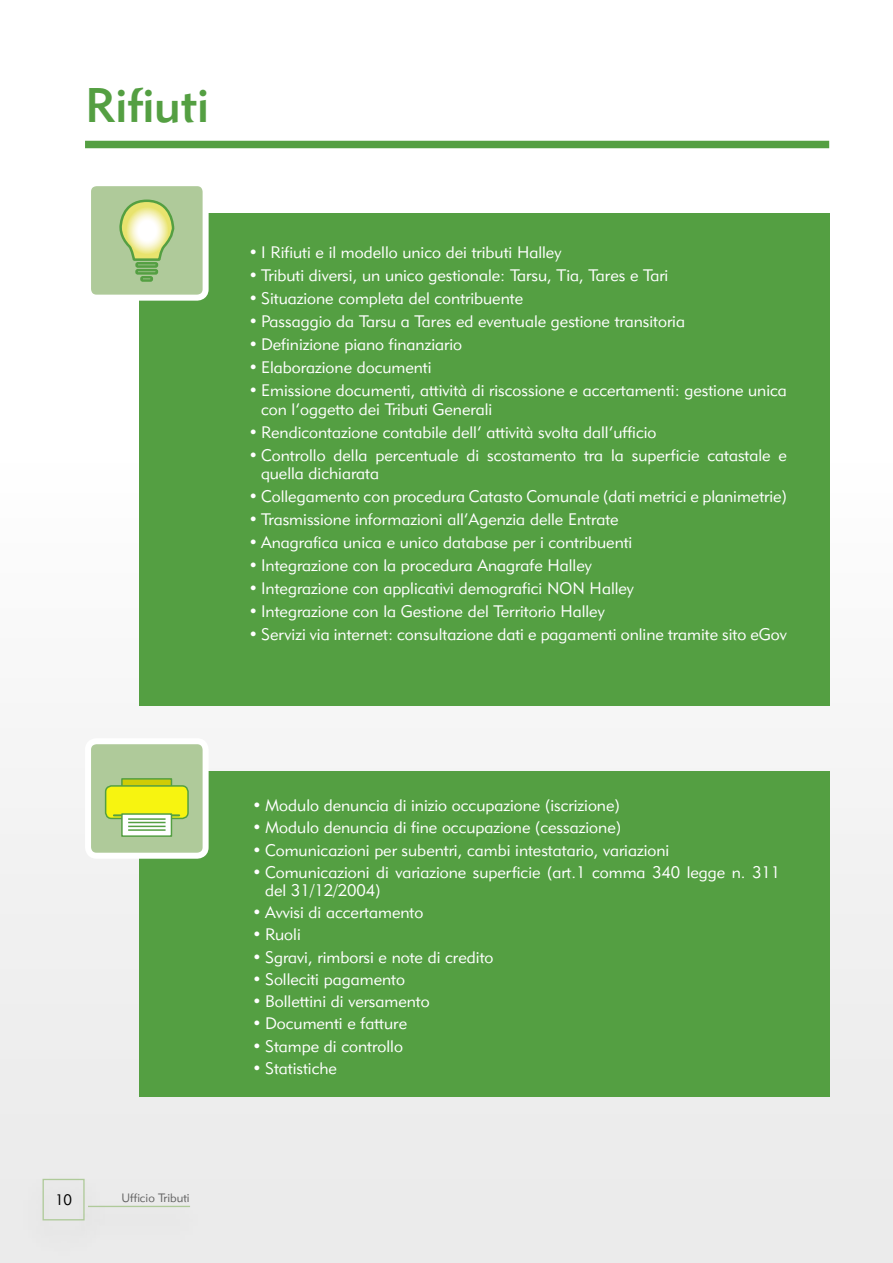
<style>
.page{position:relative;width:893px;height:1263px;background:#fff}
.page>*{position:absolute;margin:0;border:0;box-sizing:border-box;transform-origin:0 0}
.t1{font:48px "Geometric 415 BT Medium A";color:#549f42}
.t2{font:16.5px/18.8px "Geometric 415 BT Lite A";color:#fff}
.t3{font:15px "Geometric 415 BT Lite A";color:#000}
.t4{font:12px "Geometric 415 BT Lite A";color:#636363}
</style>
<div class="page">
<div style="left:0;top:0;width:893px;height:1263px;background:linear-gradient(to right,#f6f7f6,#f5f5f5)"></div>
<div style="left:19px;top:1170px;width:89px;height:89px;background:#e9e9e9"></div>
<div style="left:43px;top:1179px;width:42px;height:41px;border:1px solid #afca9a"></div>
<div style="left:69px;top:1197px;width:140px;height:49px;background:#e9e9e9"></div>
<hr style="left:88px;top:1206px;width:102px;height:1px;background:#afca9a">
<div style="left:85px;top:141px;width:744px;height:7px;background:#549f42"></div>
<div style="left:139px;top:213px;width:690px;height:493px;background:#549f42"></div>
<div style="left:88px;top:183px;width:118px;height:115px;background:#afca9a;border-radius:9px"></div>
<div style="left:85px;top:180px;width:124px;height:121px;border:6px solid #fff;border-radius:9px"></div>
<svg style="left:119px;top:199px;width:56px;height:62px"></svg>
<div style="left:140px;top:276px;width:13px;height:6px;border:3px solid #549f42"></div>
<div style="left:135px;top:269px;width:23px;height:6px;border:3px solid #549f42"></div>
<div style="left:135px;top:262px;width:23px;height:6px;border:3px solid #549f42"></div>
<div style="left:139px;top:771px;width:690px;height:325px;background:#549f42"></div>
<div style="left:88px;top:741px;width:118px;height:115px;background:#afca9a;border-radius:9px"></div>
<div style="left:85px;top:738px;width:124px;height:121px;border:6px solid #fff;border-radius:9px"></div>
<div style="left:121px;top:778px;width:51px;height:28px;background:#d0cc05;border:1px solid #549f42"></div>
<div style="left:106px;top:786px;width:82px;height:32px;background:#f7f410;border-radius:6px"></div>
<div style="left:105px;top:785px;width:84px;height:34px;border:1px solid #549f42;border-radius:6px"></div>
<hr style="left:114px;top:814px;width:65px;height:2px;background:#549f42">
<svg style="left:121px;top:813px;width:51px;height:24px"></svg>
<hr style="left:128px;top:818px;width:38px;height:2px;background:#549f42">
<hr style="left:128px;top:829px;width:38px;height:2px;background:#549f42">
<hr style="left:128px;top:826px;width:38px;height:1px;background:#549f42">
<hr style="left:128px;top:822px;width:38px;height:1px;background:#549f42">
<h1 class="t1" style="left:85px;top:75px;width:125px">Rifiuti</h1>
<p class="t2" style="left:248px;top:242px;width:314px">• I Rifiuti e il modello unico dei tributi Halley</p>
<p class="t2" style="left:248px;top:265px;width:422px">• Tributi diversi, un unico gestionale: Tarsu, Tia, Tares e Tari</p>
<p class="t2" style="left:248px;top:288px;width:276px">• Situazione completa del contribuente</p>
<p class="t2" style="left:248px;top:311px;width:438px">• Passaggio da Tarsu a Tares ed eventuale gestione transitoria</p>
<p class="t2" style="left:248px;top:334px;width:215px">• Definizione piano finanziario</p>
<p class="t2" style="left:248px;top:357px;width:185px">• Elaborazione documenti</p>
<p class="t2" style="left:261px;top:380px;width:527px;text-indent:-13px">• Emissione documenti, attività di riscossione e accertamenti: gestione unica con l’oggetto dei Tributi Generali</p>
<p class="t2" style="left:248px;top:422px;width:410px">• Rendicontazione contabile dell’ attività svolta dall’ufficio</p>
<p class="t2" style="left:261px;top:445px;width:527px;text-indent:-13px">• Controllo della percentuale di scostamento tra la superficie catastale e quella dichiarata</p>
<p class="t2" style="left:248px;top:487px;width:540px">• Collegamento con procedura Catasto Comunale (dati metrici e planimetrie)</p>
<p class="t2" style="left:248px;top:510px;width:372px">• Trasmissione informazioni all’Agenzia delle Entrate</p>
<p class="t2" style="left:248px;top:533px;width:386px">• Anagrafica unica e unico database per i contribuenti</p>
<p class="t2" style="left:248px;top:556px;width:345px">• Integrazione con la procedura Anagrafe Halley</p>
<p class="t2" style="left:248px;top:579px;width:387px">• Integrazione con applicativi demografici NON Halley</p>
<p class="t2" style="left:248px;top:602px;width:358px">• Integrazione con la Gestione del Territorio Halley</p>
<p class="t2" style="left:248px;top:625px;width:540px">• Servizi via internet: consultazione dati e pagamenti online tramite sito eGov</p>
<p class="t3" style="left:55px;top:1190px;width:19px">10</p>
<p class="t4" style="left:121px;top:1190px;width:70px">Ufficio Tributi</p>
<p class="t2" style="left:252px;top:796px;width:369px">• Modulo denuncia di inizio occupazione (iscrizione)</p>
<p class="t2" style="left:252px;top:818px;width:370px">• Modulo denuncia di fine occupazione (cessazione)</p>
<p class="t2" style="left:252px;top:840px;width:418px">• Comunicazioni per subentri, cambi intestatario, variazioni</p>
<p class="t2" style="left:265px;top:863px;width:517px;line-height:18px;text-indent:-13px">• Comunicazioni di variazione superficie (art.1 comma 340 legge n. 311 del 31/12/2004)</p>
<p class="t2" style="left:252px;top:903px;width:172px">• Avvisi di accertamento</p>
<p class="t2" style="left:252px;top:925px;width:50px">• Ruoli</p>
<p class="t2" style="left:252px;top:947px;width:243px">• Sgravi, rimborsi e note di credito</p>
<p class="t2" style="left:252px;top:969px;width:154px">• Solleciti pagamento</p>
<p class="t2" style="left:252px;top:992px;width:179px">• Bollettini di versamento</p>
<p class="t2" style="left:252px;top:1014px;width:156px">• Documenti e fatture</p>
<p class="t2" style="left:252px;top:1036px;width:152px">• Stampe di controllo</p>
<p class="t2" style="left:252px;top:1058px;width:86px">• Statistiche</p>
</div>
